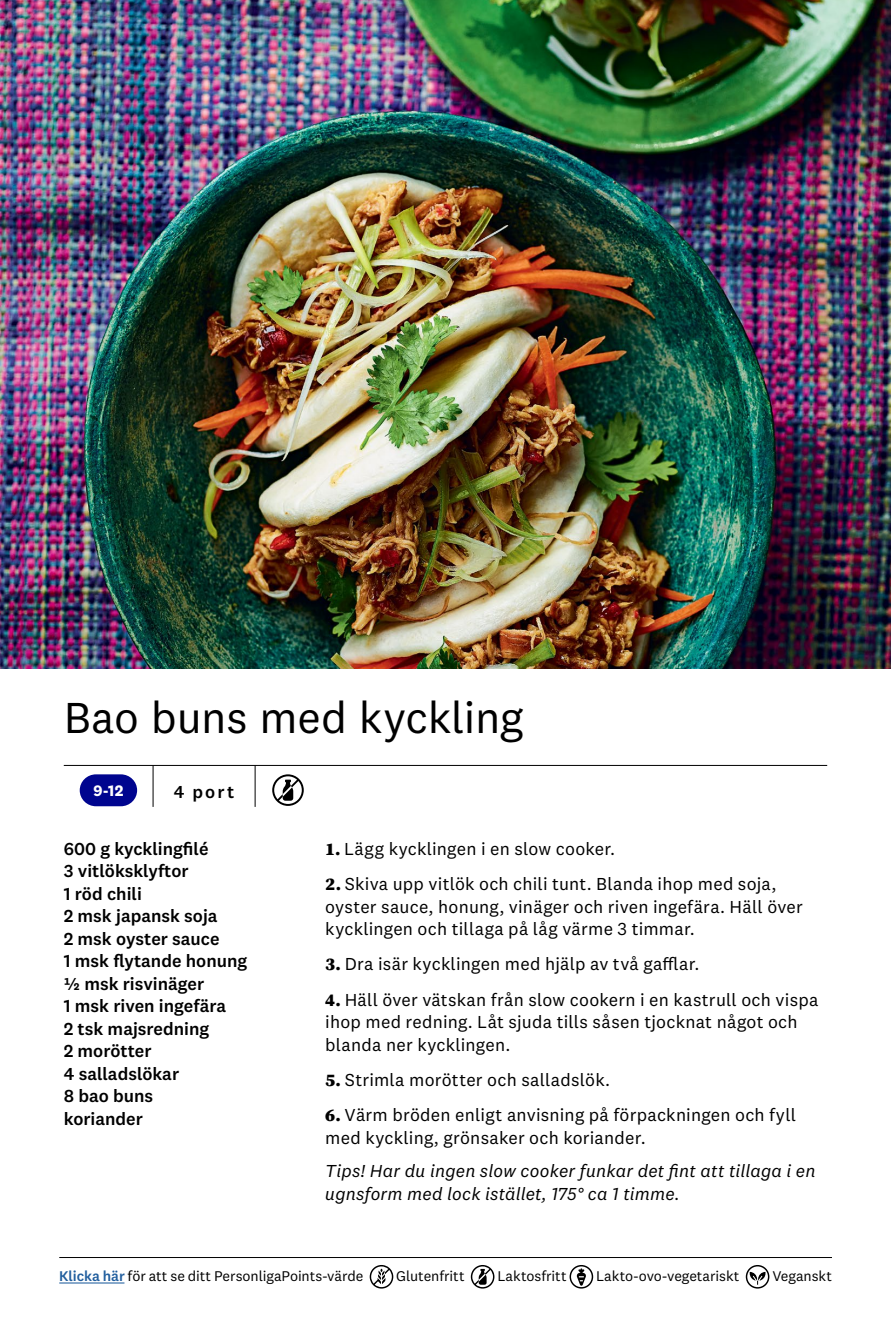
<style>
.page{position:relative;width:891px;height:1337px;background:#fff}
.page>*{position:absolute;margin:0;border:0;box-sizing:border-box;transform-origin:0 0}
.t1{font:45px "National 2";letter-spacing:-.005em;color:#000}
.t2{font:18px/22.5px "National 2";letter-spacing:.015em;color:#000}
.t3{font:500 18px/22.5px "National 2";color:#000}
.t4{font:italic 18px/22.5px "National 2";letter-spacing:.01em;color:#000}
.t5{font:700 15.75px "National 2";color:#fff}
.t6{font:14.62px "National 2";letter-spacing:-.005em;color:#000}
.s1{font-family:"Source Serif Pro";font-weight:900}
.s2{font-weight:500;color:#215e9e}
</style>
<div class="page">
<svg style="left:272px;top:774px;width:32px;height:32px"></svg>
<img style="left:0;top:0;width:891px;height:668px">
<hr style="left:59px;top:1257px;width:773px;height:1px;background:#000">
<hr style="left:59px;top:1282px;width:65px;height:1px;background:#215e9e">
<svg style="left:370px;top:1265px;width:23px;height:23px"></svg>
<svg style="left:471px;top:1265px;width:23px;height:23px"></svg>
<svg style="left:570px;top:1265px;width:23px;height:23px"></svg>
<svg style="left:746px;top:1265px;width:23px;height:23px"></svg>
<hr style="left:64px;top:765px;width:763px;height:1px;background:#000">
<hr style="left:153px;top:765px;width:1px;height:42px;background:#000">
<hr style="left:255px;top:765px;width:1px;height:42px;background:#000">
<div style="left:80px;top:774px;width:57px;height:32px;background:#00058f;border-radius:16px"></div>
<h1 class="t1" style="left:64px;top:691px;width:461px">Bao buns med kyckling</h1>
<p class="t5" style="left:93px;top:780px;width:31px">9-12</p>
<p class="t3" style="left:174px;top:780px;width:62px">4 port</p>
<p class="t3" style="left:64px;top:837px;width:185px">600 g kycklingfilé<br>3 vitlöksklyftor<br>1 röd chili<br>2 msk japansk soja<br>2 msk oyster sauce<br>1 msk flytande honung ½ msk risvinäger<br>1 msk riven ingefära<br>2 tsk majsredning<br>2 morötter<br>4 salladslökar<br>8 bao buns<br>koriander</p>
<p class="t2" style="left:325px;top:837px;width:292px"><span class="s1">1.</span> Lägg kycklingen i en slow cooker.</p>
<p class="t2" style="left:325px;top:872px;width:479px"><span class="s1">2.</span> Skiva upp vitlök och chili tunt. Blanda ihop med soja, oyster sauce, honung, vinäger och riven ingefära. Häll över kycklingen och tillaga på låg värme 3 timmar.</p>
<p class="t2" style="left:325px;top:952px;width:376px"><span class="s1">3.</span> Dra isär kycklingen med hjälp av två gafflar.</p>
<p class="t2" style="left:325px;top:988px;width:495px"><span class="s1">4.</span> Häll över vätskan från slow cookern i en kastrull och vispa ihop med redning. Låt sjuda tills såsen tjocknat något och blanda ner kycklingen.</p>
<p class="t2" style="left:325px;top:1068px;width:286px"><span class="s1">5.</span> Strimla morötter och salladslök.</p>
<p class="t2" style="left:325px;top:1103px;width:472px"><span class="s1">6.</span> Värm bröden enligt anvisning på förpackningen och fyll med kyckling, grönsaker och koriander.</p>
<p class="t4" style="left:325px;top:1159px;width:492px">Tips! Har du ingen slow cooker funkar det fint att tillaga i en ugnsform med lock istället, 175° ca 1 timme.</p>
<p class="t6" style="left:59px;top:1267px;width:306px"><span class="s2">Klicka här</span> för att se ditt PersonligaPoints-värde</p>
<p class="t6" style="left:396px;top:1267px;width:70px">Glutenfritt</p>
<p class="t6" style="left:497px;top:1267px;width:71px">Laktosfritt</p>
<p class="t6" style="left:596px;top:1267px;width:145px">Lakto-ovo-vegetariskt</p>
<p class="t6" style="left:772px;top:1267px;width:61px">Veganskt</p>
</div>
